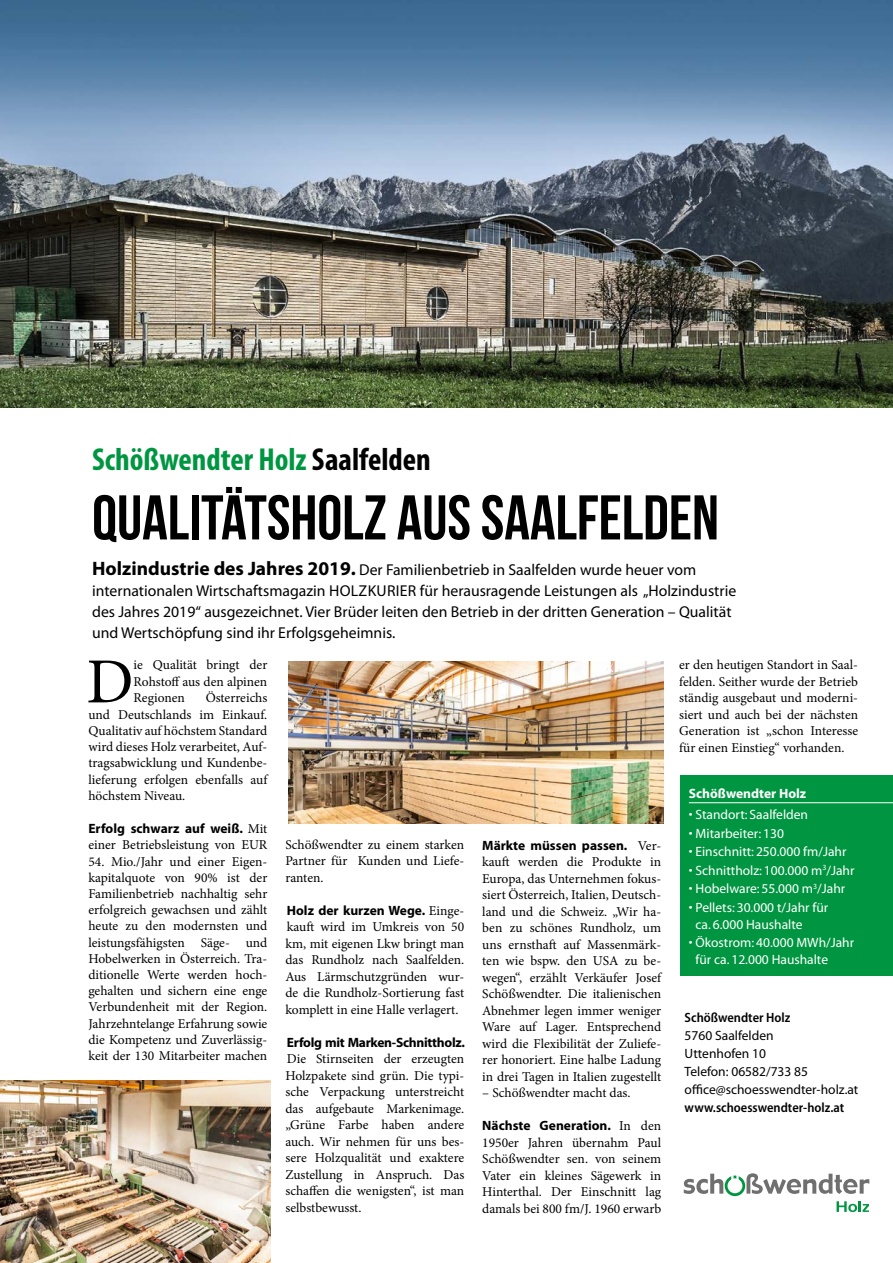
<style>
.page{position:relative;width:893px;height:1263px;background:#fff}
.page>*{position:absolute;margin:0;border:0;box-sizing:border-box;transform-origin:0 0}
.t1{font:64.2px "Minion Pro";color:#000}
.t2{font:63px "Bebas Neue";color:#000}
.t3{font:700 condensed 31.95px "Myriad Pro";color:#009641}
.t4{font:15.75px/21px "Myriad Pro";color:#000}
.t5{font:13.5px/16.5px "Minion Pro";color:#000;text-align:justify}
.t6{font:13.5px/16.5px "Myriad";color:#fff}
.t7{font:700 13.5px "Myriad";color:#000}
.t8{font:13.5px/18px "Myriad Pro";color:#000}
.t9{font:600 semi-condensed 13.5px "Myriad Pro";color:#000}
.t10{font:700 13.5px "Myriad";letter-spacing:-.02em;color:#000}
.t11{font:700 13.5px "Myriad";color:#fff}
.s1{color:#000}
.s2{font-weight:700;font-size:19.5px}
.s3{font-family:"Minion Pro";font-weight:400}
</style>
<div class="page">
<div style="left:680px;top:775px;width:213px;height:200px;background:#009641"></div>
<hr style="left:689px;top:802px;width:204px;height:1px;background:#fff">
<img style="left:288px;top:661px;width:375px;height:163px">
<img style="left:0;top:0;width:893px;height:408px">
<img style="left:0;top:1080px;width:270px;height:183px">
<svg style="left:684px;top:1173px;width:185px;height:39px"></svg>
<h3 class="t3" style="left:92px;top:442px;width:340px">Schößwendter Holz <span class="s1">Saalfelden</span></h3>
<h2 class="t2" style="left:92px;top:483px;width:628px">QUALITÄTSHOLZ AUS SAALFELDEN</h2>
<p class="t4" style="left:92px;top:559px;width:646px"><span class="s2">Holzindustrie des Jahres 2019.</span> Der Familienbetrieb in Saalfelden wurde heuer vom internationalen Wirtschaftsmagazin HOLZKURIER für herausragende Leistungen als „Holzindustrie des Jahres 2019“ ausgezeichnet. Vier Brüder leiten den Betrieb in der dritten Generation – Qualität und Wertschöpfung sind ihr Erfolgsgeheimnis.</p>
<h1 class="t1" style="left:86px;top:639px;width:49px">D</h1>
<p class="t5" style="left:134px;top:657px;width:135px">ie Qualität bringt der Rohstoff aus den alpinen Regionen</p>
<p class="t5" style="left:88px;top:690px;width:180px;text-indent:117px">Österreichs und Deutschlands im Einkauf.<br>Qualitativ auf höchstem Standard wird dieses Holz verarbeitet, Auf&shy;tragsabwicklung und Kundenbe&shy;lieferung erfolgen ebenfalls auf höchstem Niveau.</p>
<p class="t7" style="left:88px;top:821px;width:180px">Erfolg schwarz auf weiß. <span class="s3">Mit</span></p>
<p class="t5" style="left:88px;top:837px;width:180px">einer Betriebsleistung von EUR</p>
<p class="t5" style="left:88px;top:853px;width:180px">54. Mio./Jahr und einer Eigen&shy;kapitalquote von 90% ist der Familienbetrieb nachhaltig sehr erfolgreich gewachsen und zählt heute zu den modernsten und leistungsfähigsten Säge- und Hobelwerken in Österreich. Tra&shy;ditionelle Werte werden hoch&shy;gehalten und sichern eine enge Verbundenheit mit der Region.<br>Jahrzehntelange Erfahrung sowie die Kompetenz und Zuverlässig&shy;keit der 130 Mitarbeiter machen</p>
<p class="t5" style="left:285px;top:837px;width:180px">Schößwendter zu einem starken Partner für Kunden und Liefe&shy;ranten.</p>
<p class="t7" style="left:287px;top:903px;width:179px">Holz der kurzen Wege. <span class="s3">Einge-</span></p>
<p class="t5" style="left:285px;top:919px;width:180px">kauft wird im Umkreis von 50 km, mit eigenen Lkw bringt man das Rundholz nach Saalfelden.<br>Aus Lärmschutzgründen wur&shy;de die Rundholz-Sortierung fast komplett in eine Halle verlagert.</p>
<p class="t10" style="left:287px;top:1035px;width:180px">Erfolg mit Marken-Schnittholz.</p>
<p class="t5" style="left:285px;top:1051px;width:180px">Die Stirnseiten der erzeugten Holzpakete sind grün. Die typi&shy;sche Verpackung unterstreicht das aufgebaute Markenimage. „Grüne Farbe haben andere auch. Wir nehmen für uns bes&shy;sere Holzqualität und exaktere Zustellung in Anspruch. Das schaffen die wenigsten“, ist man selbstbewusst.</p>
<p class="t7" style="left:482px;top:838px;width:180px">Märkte müssen passen. <span class="s3">Ver-</span></p>
<p class="t5" style="left:482px;top:853px;width:180px">kauft werden die Produkte in Europa, das Unternehmen fokus&shy;siert Österreich, Italien, Deutsch&shy;land und die Schweiz. „Wir ha&shy;ben zu schönes Rundholz, um uns ernsthaft auf Massenmärk&shy;ten wie bspw. den USA zu be&shy;wegen“, erzählt Verkäufer Josef Schößwendter. Die italienischen Abnehmer legen immer weniger Ware auf Lager. Entsprechend wird die Flexibilität der Zuliefe&shy;rer honoriert. Eine halbe Ladung in drei Tagen in Italien zugestellt</p>
<p class="t5" style="left:482px;top:1084px;width:150px">– Schößwendter macht das.</p>
<p class="t7" style="left:482px;top:1118px;width:180px">Nächste Generation. <span class="s3">In den</span></p>
<p class="t5" style="left:482px;top:1134px;width:180px">1950er Jahren übernahm Paul Schößwendter sen. von seinem Vater ein kleines Sägewerk in Hinterthal. Der Einschnitt lag damals bei 800 fm/J. 1960 erwarb</p>
<p class="t5" style="left:679px;top:657px;width:180px">er den heutigen Standort in Saal&shy;felden. Seither wurde der Betrieb ständig ausgebaut und moderni&shy;siert und auch bei der nächsten Generation ist „schon Interesse für einen Einstieg“ vorhanden.</p>
<p class="t11" style="left:689px;top:787px;width:119px">Schößwendter Holz</p>
<p class="t6" style="left:689px;top:807px;width:121px">• Standort: Saalfelden</p>
<p class="t6" style="left:689px;top:825px;width:97px">• Mitarbeiter: 130</p>
<p class="t6" style="left:689px;top:844px;width:159px">• Einschnitt: 250.000 fm/Jahr</p>
<p class="t6" style="left:689px;top:862px;width:167px">• Schnittholz: 100.000 m<sup>3</sup>/Jahr</p>
<p class="t6" style="left:689px;top:881px;width:158px">• Hobelware: 55.000 m<sup>3</sup>/Jahr</p>
<p class="t6" style="left:695px;top:900px;width:134px;text-indent:-7px">• Pellets: 30.000 t/Jahr für ca. 6.000 Haushalte</p>
<p class="t6" style="left:695px;top:935px;width:160px;text-indent:-7px">• Ökostrom: 40.000 MWh/Jahr für ca. 12.000 Haushalte</p>
<p class="t9" style="left:685px;top:1010px;width:107px">Schößwendter Holz</p>
<p class="t8" style="left:685px;top:1026px;width:175px">5760 Saalfelden<br>Uttenhofen 10<br>Telefon: 06582/733 85 office@schoesswendter-holz.at</p>
<p class="t9" style="left:685px;top:1100px;width:161px">www.schoesswendter-holz.at</p>
</div>
